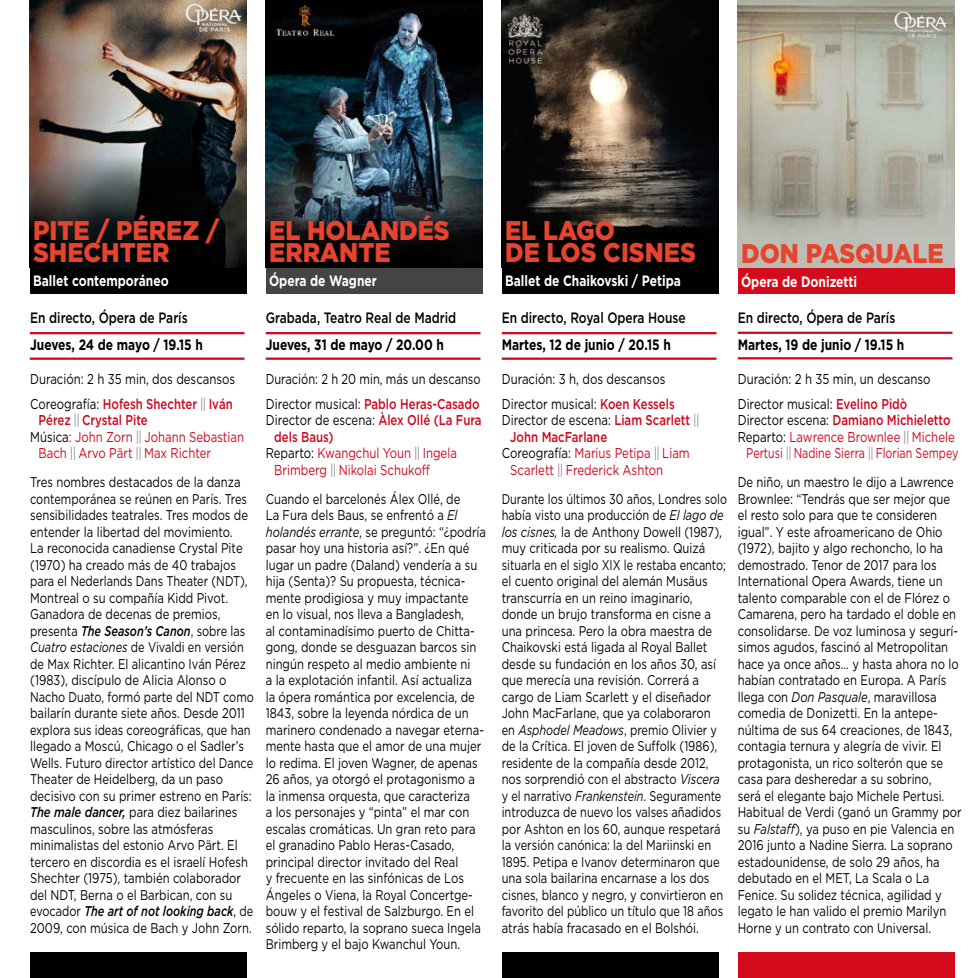
<style>
.page{position:relative;width:978px;height:978px;background:#fff}
.page>*{position:absolute;margin:0;border:0;box-sizing:border-box;transform-origin:0 0}
.t1{font:900 27px/22.5px "Gotham";color:#e6442e;scale:.9 1}
.t2{font:500 15px "Gotham";color:#000;scale:.8 1}
.t3{font:700 15px "Gotham";color:#000;scale:.8 1}
.t4{font:700 15px "Gotham";color:#fff;scale:.8 1}
.t5{font:14.25px/16.5px "Gotham";color:#cd071e;text-align:center;scale:.8 1}
.t6{font:14.25px/25px "Gotham";color:#000;scale:.8 1}
.t7{font:14.25px/25px "Gotham";color:#000;scale:.78 1}
.t8{font:500 14.25px "Gotham";color:#cd071e;scale:.8 1}
.t9{font:14.1px/16.5px "Gotham";color:#000;scale:.8 1}
.t10{font:14.1px/16.5px "Gotham";color:#000;scale:.77 1}
.s1{font-weight:500;color:#cd071e}
.s2{color:#87888a}
.s3{font-weight:400;color:#87888a}
.s4{color:#000}
.s5{font-weight:500;font-style:italic}
.s6{font-style:italic}
.s7{font-weight:500}
</style>
<div class="page">
<img style="left:738px;top:0;width:217px;height:268px">
<div style="left:738px;top:268px;width:217px;height:25px;background:#d30b1d"></div>
<hr style="left:30px;top:332px;width:214px;height:2px;background:#cd071e">
<hr style="left:502px;top:332px;width:214px;height:2px;background:#cd071e">
<hr style="left:266px;top:332px;width:214px;height:2px;background:#cd071e">
<hr style="left:738px;top:332px;width:214px;height:2px;background:#cd071e">
<hr style="left:30px;top:358px;width:214px;height:2px;background:#cd071e">
<hr style="left:502px;top:358px;width:214px;height:2px;background:#cd071e">
<hr style="left:266px;top:358px;width:214px;height:2px;background:#cd071e">
<hr style="left:738px;top:357px;width:214px;height:2px;background:#cd071e">
<img style="left:30px;top:0;width:217px;height:268px">
<div style="left:30px;top:268px;width:217px;height:25px;background:#000"></div>
<img style="left:266px;top:0;width:217px;height:268px">
<div style="left:266px;top:268px;width:217px;height:25px;background:#444"></div>
<img style="left:502px;top:0;width:217px;height:268px">
<div style="left:502px;top:268px;width:217px;height:25px;background:#000"></div>
<div style="left:30px;top:952px;width:217px;height:26px;background:#000"></div>
<div style="left:502px;top:952px;width:217px;height:26px;background:#000"></div>
<div style="left:738px;top:952px;width:217px;height:26px;background:#d30b1d"></div>
<h1 class="t1" style="left:33px;top:218px;width:208px">PITE / PÉREZ /<br>SHECHTER</h1>
<p class="t4" style="left:33px;top:272px;width:171px">Ballet contemporáneo</p>
<p class="t2" style="left:30px;top:309px;width:199px">En directo, Ópera de París</p>
<p class="t3" style="left:30px;top:336px;width:218px">Jueves, 24 de mayo / 19.15 h</p>
<p class="t6" style="left:30px;top:366px;width:258px">Duración: 2 h 35 min, dos descansos<br>Coreografía: <span class="s1">Hofesh Shechter</span> <span class="s2">||</span> <span class="s1">Iván</span></p>
<p class="t8" style="left:39px;top:412px;width:138px">Pérez <span class="s3">||</span> Crystal Pite</p>
<p class="t5" style="left:30px;top:428px;width:269px"><span class="s4">Música</span>: John Zorn <span class="s2">||</span> Johann Sebastian</p>
<p class="t5" style="left:39px;top:445px;width:217px">Bach <span class="s2">||</span> Arvo Pärt <span class="s2">||</span> Max Richter</p>
<p class="t9" style="left:30px;top:474px;width:281px">Tres nombres destacados de la danza contemporánea se reúnen en París. Tres sensibilidades teatrales. Tres modos de entender la libertad del movimiento.<br>La reconocida canadiense Crystal Pite (1970) ha creado más de 40 trabajos para el Nederlands Dans Theater (NDT), Montreal o su compañía Kidd Pivot.<br>Ganadora de decenas de premios, presenta <span class="s5">The Season’s Canon</span>, sobre las <span class="s6">Cuatro estaciones</span> de Vivaldi en versión de Max Richter. El alicantino Iván Pérez (1983), discípulo de Alicia Alonso o Nacho Duato, formó parte del NDT como bailarín durante siete años. Desde 2011 explora sus ideas coreográficas, que han llegado a Moscú, Chicago o el Sadler’s Wells. Futuro director artístico del Dance Theater de Heidelberg, da un paso decisivo con su primer estreno en París:<br><span class="s5">The male dancer,</span> para diez bailarines masculinos, sobre las atmósferas minimalistas del estonio Arvo Pärt. El tercero en discordia es el israelí Hofesh Shechter (1975), también colaborador del NDT, Berna o el Barbican, con su evocador <span class="s5">The art of not looking back</span>, de 2009, con música de Bach y John Zorn.</p>
<h1 class="t1" style="left:269px;top:218px;width:202px">EL HOLANDÉS<br>ERRANTE</h1>
<p class="t4" style="left:269px;top:272px;width:136px">Ópera de Wagner</p>
<p class="t2" style="left:266px;top:309px;width:240px">Grabada, Teatro Real de Madrid</p>
<p class="t3" style="left:266px;top:336px;width:224px">Jueves, 31 de mayo / 20.00 h</p>
<p class="t7" style="left:266px;top:366px;width:277px">Duración: 2 h 20 min, más un descanso<br>Director musical: <span class="s1">Pablo Heras-Casado</span></p>
<p class="t6" style="left:266px;top:407px;width:271px">Director de escena: <span class="s1">Àlex Ollé (La Fura</span></p>
<p class="t8" style="left:274px;top:428px;width:76px">dels Baus)</p>
<p class="t5" style="left:266px;top:445px;width:241px"><span class="s4">Reparto:</span> Kwangchul Youn <span class="s2">||</span> Ingela</p>
<p class="t5" style="left:274px;top:461px;width:196px">Brimberg <span class="s2">||</span> Nikolai Schukoff</p>
<p class="t9" style="left:266px;top:490px;width:277px">Cuando el barcelonés Álex Ollé, de<br>La Fura dels Baus, se enfrentó a <span class="s6">El holandés errante</span>, se preguntó: “¿podría pasar hoy una historia así?”. ¿En qué lugar un padre (Daland) vendería a su hija (Senta)? Su propuesta, técnica&shy;mente prodigiosa y muy impactante<br>en lo visual, nos lleva a Bangladesh,<br>al contaminadísimo puerto de Chitta&shy;gong, donde se desguazan barcos sin ningún respeto al medio ambiente ni<br>a la explotación infantil. Así actualiza<br>la ópera romántica por excelencia, de 1843, sobre la leyenda nórdica de un marinero condenado a navegar eterna&shy;mente hasta que el amor de una mujer lo redima. El joven Wagner, de apenas 26 años, ya otorgó el protagonismo a la inmensa orquesta, que caracteriza<br>a los personajes y “pinta” el mar con escalas cromáticas. Un gran reto para el granadino Pablo Heras-Casado, principal director invitado del Real<br>y frecuente en las sinfónicas de Los Ángeles o Viena, la Royal Concertge&shy;bouw y el festival de Salzburgo. En el sólido reparto, la soprano sueca Ingela Brimberg y el bajo Kwanchul Youn.</p>
<h1 class="t1" style="left:505px;top:218px;width:214px">EL LAGO<br>DE LOS CISNES</h1>
<p class="t4" style="left:505px;top:272px;width:221px">Ballet de Chaikovski / Petipa</p>
<p class="t2" style="left:502px;top:309px;width:232px">En directo, Royal Opera House</p>
<p class="t3" style="left:502px;top:336px;width:213px">Martes, 12 de junio / 20.15 h</p>
<p class="t6" style="left:502px;top:366px;width:218px">Duración: 3 h, dos descansos<br>Director musical: <span class="s1">Koen Kessels</span></p>
<p class="t6" style="left:502px;top:407px;width:249px">Director de escena: <span class="s1">Liam Scarlett</span> <span class="s2">||</span></p>
<p class="t8" style="left:510px;top:428px;width:123px">John MacFarlane</p>
<p class="t5" style="left:502px;top:445px;width:237px"><span class="s4">Coreografía:</span> Marius Petipa <span class="s2">||</span> Liam</p>
<p class="t5" style="left:510px;top:461px;width:193px">Scarlett <span class="s2">||</span> Frederick Ashton</p>
<p class="t10" style="left:502px;top:490px;width:294px">Durante los últimos 30 años, Londres solo había visto una producción de <span class="s6">El lago de los cisnes,</span> la de Anthony Dowell (1987), muy criticada por su realismo. Quizá situarla en el siglo XIX le restaba encanto; el cuento original del alemán Musäus transcurría en un reino imaginario, donde un brujo transforma en cisne a una princesa. Pero la obra maestra de Chaikovski está ligada al Royal Ballet desde su fundación en los años 30, así que merecía una revisión. Correrá a cargo de Liam Scarlett y el diseñador John MacFarlane, que ya colaboraron en <span class="s6">Asphodel Meadows</span>, premio Olivier y de la Crítica. El joven de Suffolk (1986), residente de la compañía desde 2012, nos sorprendió con el abstracto <span class="s6">Viscera </span>y el narrativo <span class="s6">Frankenstein</span>. Seguramente introduzca de nuevo los valses añadidos por Ashton en los 60, aunque respetará la versión canónica: la del Mariinski en 1895. Petipa e Ivanov determinaron que una sola bailarina encarnase a los dos cisnes, blanco y negro, y convirtieron en favorito del público un título que 18 años atrás había fracasado en el Bolshói.</p>
<h1 class="t1" style="left:741px;top:241px;width:227px">DON PASQUALE</h1>
<p class="t4" style="left:741px;top:273px;width:147px">Ópera de Donizetti</p>
<p class="t2" style="left:738px;top:309px;width:199px">En directo, Ópera de París</p>
<p class="t3" style="left:738px;top:336px;width:210px">Martes, 19 de junio / 19.15 h</p>
<p class="t6" style="left:738px;top:366px;width:243px">Duración: 2 h 35 min, un descanso<br>Director musical: <span class="s1">Evelino Pidò</span></p>
<p class="t5" style="left:738px;top:412px;width:277px"><span class="s4">Director escena:</span> <span class="s7">Damiano Michieletto<br></span><span class="s4">Reparto:</span> Lawrence Brownlee <span class="s2">||</span> Michele<br>Pertusi <span class="s2">||</span> Nadine Sierra <span class="s2">||</span> Florian Sempey</p>
<p class="t9" style="left:738px;top:474px;width:281px">De niño, un maestro le dijo a Lawrence Brownlee: “Tendrás que ser mejor que el resto solo para que te consideren igual”. Y este afroamericano de Ohio (1972), bajito y algo rechoncho, lo ha demostrado. Tenor de 2017 para los International Opera Awards, tiene un talento comparable con el de Flórez o Camarena, pero ha tardado el doble en consolidarse. De voz luminosa y segurí&shy;simos agudos, fascinó al Metropolitan hace ya once años… y hasta ahora no lo habían contratado en Europa. A París llega con <span class="s6">Don Pasquale</span>, maravillosa comedia de Donizetti. En la antepe&shy;núltima de sus 64 creaciones, de 1843, contagia ternura y alegría de vivir. El protagonista, un rico solterón que se casa para desheredar a su sobrino,<br>será el elegante bajo Michele Pertusi.<br>Habitual de Verdi (ganó un Grammy por su <span class="s6">Falstaff</span>), ya puso en pie Valencia en 2016 junto a Nadine Sierra. La soprano estadounidense, de solo 29 años, ha debutado en el MET, La Scala o La Fenice. Su solidez técnica, agilidad y legato le han valido el premio Marilyn Horne y un contrato con Universal.</p>
</div>
